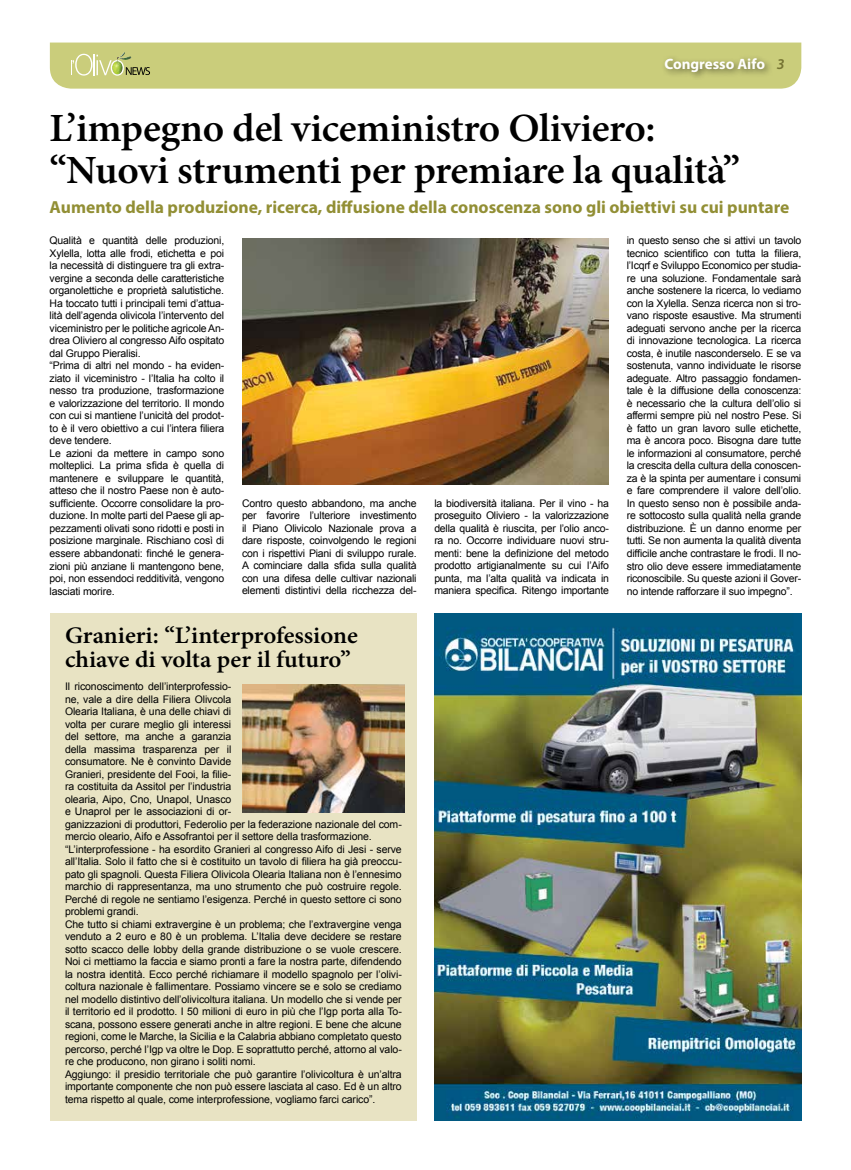
<style>
.page{position:relative;width:851px;height:1170px;background:#fff}
.page>*{position:absolute;margin:0;border:0;box-sizing:border-box;transform-origin:0 0}
.t1{font:600 40px/41.2px "Minion Pro";letter-spacing:-.01em;color:#000}
.t2{font:600 23.75px/23.8px "Minion Pro";letter-spacing:-.005em;color:#000;scale:1.05 1}
.t3{font:700 17.5px "Myriad Pro";color:#928f35}
.t4{font:700 15px "Myriad Pro";color:#fff}
.t5{font:italic 600 15px "Myriad Pro";color:#757332}
.t6{font:10.5px/12.5px "Arial";letter-spacing:-.01em;color:#000;text-align:justify}
</style>
<div class="page">
<div style="left:50px;top:43px;width:751px;height:46px;background:#cacd7b"></div>
<div style="left:50px;top:613px;width:366px;height:507px;background:#e8e3c3"></div>
<img style="left:434px;top:613px;width:367px;height:507px">
<img style="left:242px;top:238px;width:367px;height:247px">
<img style="left:242px;top:684px;width:162px;height:128px">
<div style="left:661px;top:54px;width:112px;height:27px;background:#000;opacity:.54"></div>
<h3 class="t4" style="left:664px;top:54px;width:102px">Congresso Aifo</h3>
<h3 class="t5" style="left:776px;top:54px;width:9px">3</h3>
<h1 class="t1" style="left:50px;top:108px;width:692px">L’impegno del viceministro Oliviero: “Nuovi strumenti per premiare la qualità”</h1>
<h3 class="t3" style="left:50px;top:195px;width:741px">Aumento della produzione, ricerca, diffusione della conoscenza sono gli obiettivi su cui puntare</h3>
<p class="t6" style="left:50px;top:234px;width:176px;text-align:left">Qualità e quantità delle produzioni, Xylella, lotta alle frodi, etichetta e poi la necessità di distinguere tra gli extra&shy;vergine a seconda delle caratteristiche organolettiche e proprietà salutistiche.<br>Ha toccato tutti i principali temi d’attua&shy;lità dell’agenda olivicola l’intervento del viceministro per le politiche agricole An&shy;drea Oliviero al congresso Aifo ospitato dal Gruppo Pieralisi.<br>“Prima di altri nel mondo - ha eviden&shy;ziato il viceministro - l’Italia ha colto il nesso tra produzione, trasformazione e valorizzazione del territorio. Il mondo con cui si mantiene l’unicità del prodot&shy;to è il vero obiettivo a cui l’intera filiera deve tendere.<br>Le azioni da mettere in campo sono molteplici. La prima sfida è quella di mantenere e sviluppare le quantità, atteso che il nostro Paese non è auto&shy;sufficiente. Occorre consolidare la pro&shy;duzione. In molte parti del Paese gli ap&shy;pezzamenti olivati sono ridotti e posti in posizione marginale. Rischiano così di essere abbandonati: finché le genera&shy;zioni più anziane li mantengono bene, poi, non essendoci redditività, vengono lasciati morire.</p>
<p class="t6" style="left:626px;top:234px;width:176px">in questo senso che si attivi un tavolo tecnico scientifico con tutta la filiera, l’Icqrf e Sviluppo Economico per studia&shy;re una soluzione. Fondamentale sarà anche sostenere la ricerca, lo vediamo con la Xylella. Senza ricerca non si tro&shy;vano risposte esaustive. Ma strumenti adeguati servono anche per la ricerca di innovazione tecnologica. La ricerca costa, è inutile nasconderselo. E se va sostenuta, vanno individuate le risorse adeguate. Altro passaggio fondamen&shy;tale è la diffusione della conoscenza: è necessario che la cultura dell’olio si affermi sempre più nel nostro Pese. Si è fatto un gran lavoro sulle etichette, ma è ancora poco. Bisogna dare tutte le informazioni al consumatore, perché la crescita della cultura della conoscen&shy;za è la spinta per aumentare i consumi e fare comprendere il valore dell’olio.<br>In questo senso non è possibile anda&shy;re sottocosto sulla qualità nella grande distribuzione. È un danno enorme per tutti. Se non aumenta la qualità diventa difficile anche contrastare le frodi. Il no&shy;stro olio deve essere immediatamente riconoscibile. Su queste azioni il Gover&shy;no intende rafforzare il suo impegno”.</p>
<p class="t6" style="left:242px;top:497px;width:176px">Contro questo abbandono, ma anche per favorire l’ulteriore investimento il Piano Olivicolo Nazionale prova a dare risposte, coinvolgendo le regioni con i rispettivi Piani di sviluppo rurale.<br>A cominciare dalla sfida sulla qualità con una difesa delle cultivar nazionali elementi distintivi della ricchezza del-</p>
<p class="t6" style="left:434px;top:497px;width:176px">la biodiversità italiana. Per il vino - ha proseguito Oliviero - la valorizzazione della qualità è riuscita, per l’olio anco&shy;ra no. Occorre individuare nuovi stru&shy;menti: bene la definizione del metodo prodotto artigianalmente su cui l’Aifo punta, ma l’alta qualità va indicata in maniera specifica. Ritengo importante</p>
<h2 class="t2" style="left:65px;top:623px;width:280px">Granieri: “L’interprofessione chiave di volta per il futuro”</h2>
<p class="t6" style="left:65px;top:680px;width:338px;text-align:left">Il riconoscimento dell’interprofessio-<br>ne, vale a dire della Filiera Olivcola<br>Olearia Italiana, è una delle chiavi di<br>volta per curare meglio gli interessi<br>del settore, ma anche a garanzia<br>della massima trasparenza per il<br>consumatore. Ne è convinto Davide<br>Granieri, presidente del Fooi, la filie-<br>ra costituita da Assitol per l’industria<br>olearia, Aipo, Cno, Unapol, Unasco<br>e Unaprol per le associazioni di or-<br>ganizzazioni di produttori, Federolio per la federazione nazionale del com&shy;mercio oleario, Aifo e Assofrantoi per il settore della trasformazione. “L’interprofessione - ha esordito Granieri al congresso Aifo di Jesi - serve all’Italia. Solo il fatto che si è costituito un tavolo di filiera ha già preoccu&shy;pato gli spagnoli. Questa Filiera Olivicola Olearia Italiana non è l’ennesimo marchio di rappresentanza, ma uno strumento che può costruire regole.<br>Perché di regole ne sentiamo l’esigenza. Perché in questo settore ci sono problemi grandi.<br>Che tutto si chiami extravergine è un problema; che l’extravergine venga venduto a 2 euro e 80 è un problema. L’Italia deve decidere se restare sotto scacco delle lobby della grande distribuzione o se vuole crescere.<br>Noi ci mettiamo la faccia e siamo pronti a fare la nostra parte, difendendo la nostra identità. Ecco perché richiamare il modello spagnolo per l’olivi&shy;coltura nazionale è fallimentare. Possiamo vincere se e solo se crediamo nel modello distintivo dell’olivicoltura italiana. Un modello che si vende per il territorio ed il prodotto. I 50 milioni di euro in più che l’Igp porta alla To&shy;scana, possono essere generati anche in altre regioni. E bene che alcune regioni, come le Marche, la Sicilia e la Calabria abbiano completato questo percorso, perché l’Igp va oltre le Dop. E soprattutto perché, attorno al valo&shy;re che producono, non girano i soliti nomi.<br>Aggiungo: il presidio territoriale che può garantire l’olivicoltura è un’altra importante componente che non può essere lasciata al caso. Ed è un altro tema rispetto al quale, come interprofessione, vogliamo farci carico”.</p>
</div>
